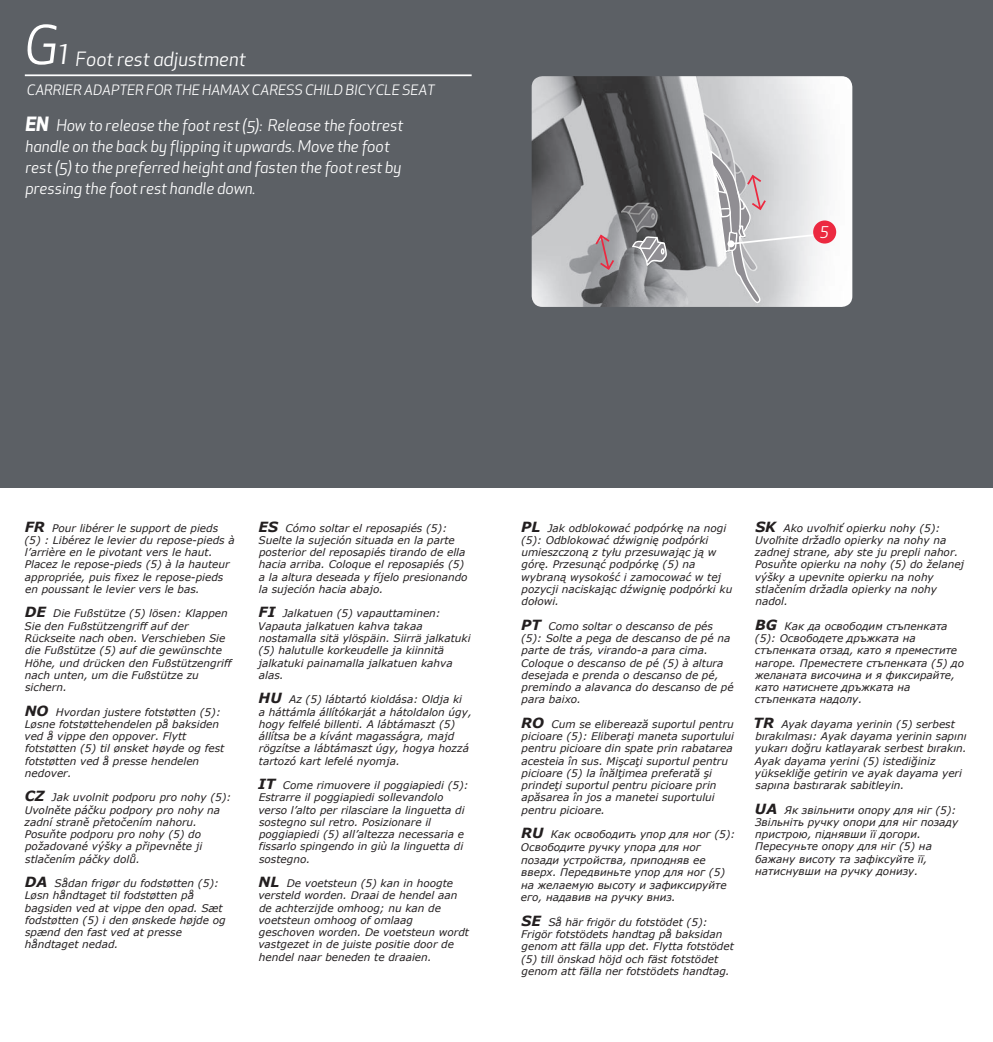
<style>
.page{position:relative;width:993px;height:1042px;background:#fff}
.page>*{position:absolute;margin:0;border:0;box-sizing:border-box;transform-origin:0 0}
.t1{font:italic 52.5px "Apex New";color:#fff}
.t2{font:italic 19.25px "Apex New";color:#fff}
.t3{font:italic 15.75px/21px "Apex New";color:#fff}
.t4{font:italic 14px "Apex New";color:#fff}
.t5{font:italic 700 14px "Verdana";color:#231f20}
.t6{font:italic 10.5px/12.2px "Verdana";color:#231f20}
.s1{font-size:31.5px}
.s2{font-weight:700;font-size:19.25px}
.s3{font-weight:700;font-size:14px}
</style>
<div class="page">
<div style="left:0;top:0;width:992px;height:487px;background:#5c6065"></div>
<img style="left:531px;top:76px;width:321px;height:231px">
<div style="left:812px;top:220px;width:23px;height:23px;background:#ec2940;border-radius:50%"></div>
<svg style="left:701px;top:113px;width:126px;height:190px;background:#d5d2d4"></svg>
<svg style="left:593px;top:203px;width:73px;height:68px;background:#8f8b8e"></svg>
<hr style="left:25px;top:74px;width:446px;height:2px;background:#fff">
<h1 class="t1" style="left:24px;top:12px;width:47px">G<span class="s1">1</span></h1>
<h2 class="t2" style="left:76px;top:47px;width:172px">Foot rest adjustment</h2>
<h3 class="t4" style="left:27px;top:81px;width:18px">Carrier</h3>
<h3 class="t4" style="left:84px;top:81px;width:19px">Adapter</h3>
<h3 class="t4" style="left:146px;top:81px;width:38px">for the</h3>
<h3 class="t4" style="left:202px;top:81px;width:20px">Hamax</h3>
<h3 class="t4" style="left:252px;top:81px;width:18px">Caress</h3>
<h3 class="t4" style="left:305px;top:81px;width:50px">childbicyc</h3>
<h3 class="t4" style="left:384px;top:81px;width:28px">le seat</h3>
<h3 class="t3" style="left:25px;top:115px;width:379px"><span class="s2">EN</span> How to release the foot rest (5): Release the footrest handle on the back by flipping it upwards. Move the foot rest (5) to the preferred height and fasten the foot rest by pressing the foot rest handle down.</h3>
<h3 class="t3" style="left:820px;top:220px;width:9px">5</h3>
<p class="t6" style="left:25px;top:522px;width:212px"><span class="s3">FR</span> Pour libérer le support de pieds (5) : Libérez le levier du repose-pieds à l’arrière en le pivotant vers le haut.<br>Placez le repose-pieds (5) à la hauteur appropriée, puis fixez le repose-pieds en poussant le levier vers le bas.</p>
<p class="t6" style="left:25px;top:607px;width:208px"><span class="s3">DE</span> Die Fußstütze (5) lösen: Klappen<br>Sie den Fußstützengriff auf der<br>Rückseite nach oben. Verschieben Sie die Fußstütze (5) auf die gewünschte<br>Höhe, und drücken den Fußstützengriff nach unten, um die Fußstütze zu sichern.</p>
<h3 class="t5" style="left:25px;top:700px;width:13px">NO</h3>
<p class="t6" style="left:24px;top:705px;width:201px;text-indent:31px">Hvordan justere fotstøtten (5):<br>Løsne fotstøttehendelen på baksiden ved å vippe den oppover. Flytt fotstøtten (5) til ønsket høyde og fest fotstøtten ved å presse hendelen nedover.</p>
<p class="t6" style="left:24px;top:791px;width:208px"><span class="s3">CZ</span> Jak uvolnit podporu pro nohy (5):<br>Uvolněte páčku podpory pro nohy na zadní straně přetočením nahoru.<br>Posuňte podporu pro nohy (5) do požadované výšky a připevněte ji stlačením páčky dolů.</p>
<p class="t6" style="left:25px;top:877px;width:202px"><span class="s3">DA</span> Sådan frigør du fodstøtten (5):<br>Løsn håndtaget til fodstøtten på bagsiden ved at vippe den opad. Sæt fodstøtten (5) i den ønskede højde og spænd den fast ved at presse håndtaget nedad.</p>
<h3 class="t5" style="left:258px;top:517px;width:11px">ES</h3>
<p class="t6" style="left:258px;top:522px;width:210px;text-indent:27px">Cómo soltar el reposapiés (5):<br>Suelte la sujeción situada en la parte posterior del reposapiés tirando de ella hacia arriba. Coloque el reposapiés (5) a la altura deseada y fíjelo presionando la sujeción hacia abajo.</p>
<p class="t6" style="left:258px;top:607px;width:214px"><span class="s3">FI</span> Jalkatuen (5) vapauttaminen:<br>Vapauta jalkatuen kahva takaa nostamalla sitä ylöspäin. Siirrä jalkatuki (5) halutulle korkeudelle ja kiinnitä jalkatuki painamalla jalkatuen kahva alas.</p>
<p class="t6" style="left:258px;top:693px;width:215px"><span class="s3">HU</span> Az (5) lábtartó kioldása: Oldja ki<br>a háttámla állítókarját a hátoldalon úgy, hogy felfelé billenti. A lábtámaszt (5) állítsa be a kívánt magasságra, majd rögzítse a lábtámaszt úgy, hogya hozzá tartozó kart lefelé nyomja.</p>
<p class="t6" style="left:258px;top:779px;width:212px"><span class="s3">IT</span> Come rimuovere il poggiapiedi (5):<br>Estrarre il poggiapiedi sollevandolo verso l’alto per rilasciare la linguetta di sostegno sul retro. Posizionare il poggiapiedi (5) all’altezza necessaria e fissarlo spingendo in giù la linguetta di sostegno.</p>
<h3 class="t5" style="left:258px;top:872px;width:11px">NL</h3>
<p class="t6" style="left:258px;top:877px;width:212px;text-indent:28px">De voetsteun (5) kan in hoogte versteld worden. Draai de hendel aan de achterzijde omhoog; nu kan de voetsteun omhoog of omlaag geschoven worden. De voetsteun wordt vastgezet in de juiste positie door de hendel naar beneden te draaien.</p>
<h3 class="t5" style="left:521px;top:517px;width:11px">PL</h3>
<p class="t6" style="left:521px;top:522px;width:213px;text-indent:27px">Jak odblokować podpórkę na nogi (5): Odblokować dźwignię podpórki umieszczoną z tyłu przesuwając ją w górę. Przesunąć podpórkę (5) na wybraną wysokość i zamocować w tej pozycji naciskając dźwignię podpórki ku dołowi.</p>
<h3 class="t5" style="left:521px;top:615px;width:12px">PT</h3>
<p class="t6" style="left:521px;top:620px;width:214px;text-indent:27px">Como soltar o descanso de pés (5): Solte a pega de descanso de pé na parte de trás, virando-a para cima.<br>Coloque o descanso de pé (5) à altura desejada e prenda o descanso de pé, premindo a alavanca do descanso de pé para baixo.</p>
<p class="t6" style="left:521px;top:718px;width:214px"><span class="s3">RO</span> Cum se eliberează suportul pentru picioare (5): Eliberaţi maneta suportului pentru picioare din spate prin rabatarea acesteia în sus. Mişcaţi suportul pentru picioare (5) la înălţimea preferată şi prindeţi suportul pentru picioare prin apăsarea în jos a manetei suportului pentru picioare.</p>
<p class="t6" style="left:520px;top:828px;width:216px"><span class="s3">RU</span> Как освободить упор для ног (5):<br>Освободите ручку упора для ног позади устройства, приподняв ее вверх. Передвиньте упор для ног (5) на желаемую высоту и зафиксируйте его, надавив на ручку вниз.</p>
<h3 class="t5" style="left:521px;top:911px;width:12px">SE</h3>
<p class="t6" style="left:521px;top:916px;width:214px;text-indent:27px">Så här frigör du fotstödet (5):<br>Frigör fotstödets handtag på baksidan genom att fälla upp det. Flytta fotstödet (5) till önskad höjd och fäst fotstödet genom att fälla ner fotstödets handtag.</p>
<p class="t6" style="left:754px;top:522px;width:211px"><span class="s3">SK</span> Ako uvoľniť opierku nohy (5):<br>Uvoľnite držadlo opierky na nohy na zadnej strane, aby ste ju prepli nahor.<br>Posuňte opierku na nohy (5) do želanej výšky a upevnite opierku na nohy stlačením držadla opierky na nohy nadol.</p>
<p class="t6" style="left:754px;top:620px;width:211px"><span class="s3">BG</span> Как да освободим стъпенката (5): Освободете дръжката на стъпенката отзад, като я преместите нагоре. Преместете стъпенката (5) до желаната височина и я фиксирайте, като натиснете дръжката на стъпенката надолу.</p>
<p class="t6" style="left:753px;top:718px;width:215px"><span class="s3">TR</span> Ayak dayama yerinin (5) serbest bırakılması: Ayak dayama yerinin sapını yukarı doğru katlayarak serbest bırakın.<br>Ayak dayama yerini (5) istediğiniz yüksekliğe getirin ve ayak dayama yeri sapına bastırarak sabitleyin.</p>
<p class="t6" style="left:754px;top:803px;width:205px"><span class="s3">UA</span> Як звільнити опору для ніг (5):<br>Звільніть ручку опори для ніг позаду пристрою, піднявши її догори.<br>Пересуньте опору для ніг (5) на бажану висоту та зафіксуйте її, натиснувши на ручку донизу.</p>
</div>
